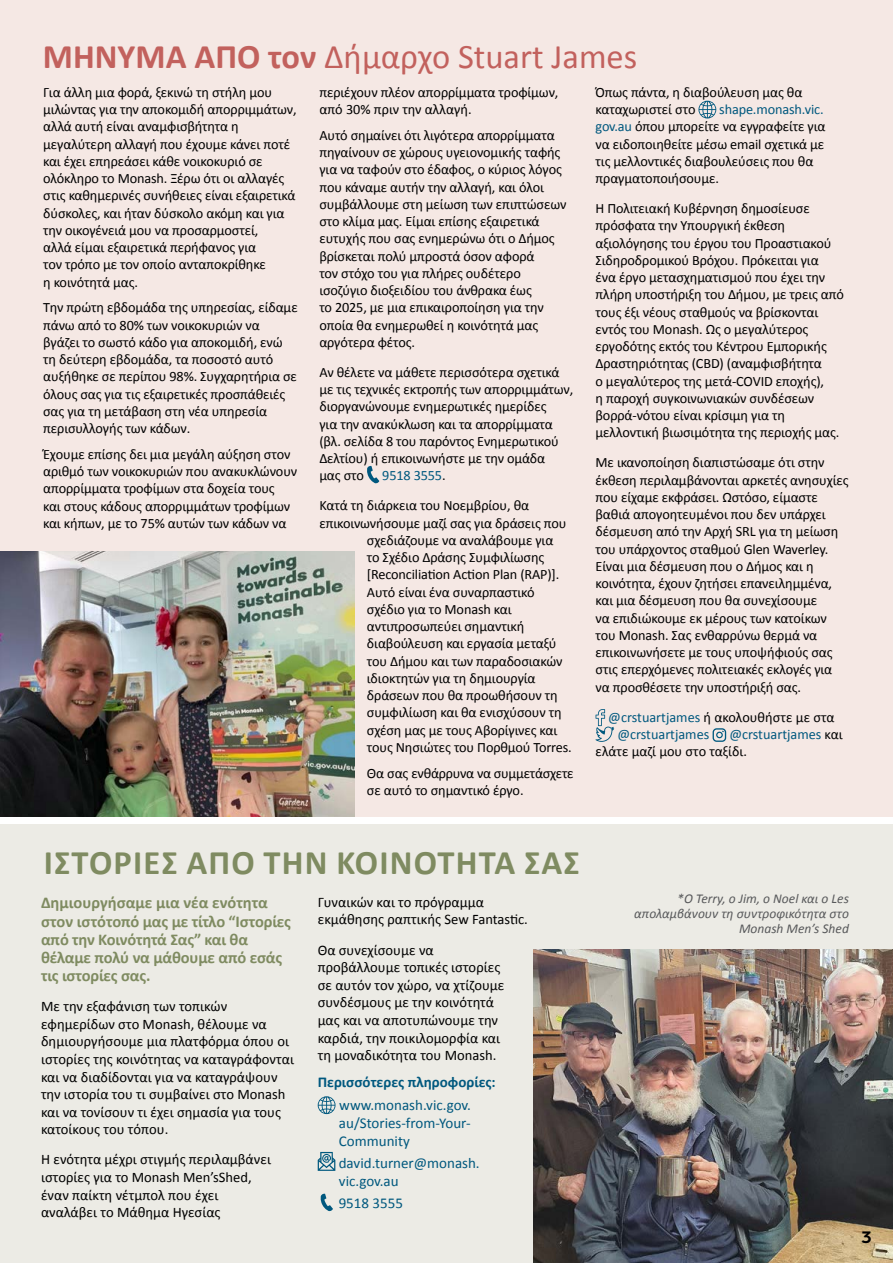
<style>
.page{position:relative;width:893px;height:1263px;background:#fff}
.page>*{position:absolute;margin:0;border:0;box-sizing:border-box;transform-origin:0 0}
.Para_1{font:34.5px "Calibri";color:#c2615d}
.t1{font:700 34.5px "Calibri";letter-spacing:.035em;color:#7f8b61}
.First_Sentence{font:700 16.5px/18.1px "Calibri";letter-spacing:-.01em;color:#7f8b61}
.t2{font:700 16.5px "Filson Pro";color:#000}
.Para_1-2{font:15px/18px "Calibri";color:#00587e;text-align:justify}
.Para_1-3{font:700 15px "Calibri";color:#00587e}
.Para_1-4{font:14.55px/17.5px "Calibri";color:#000}
.Para_1-5{font:14.25px/17.2px "Calibri";letter-spacing:-.01em;color:#000}
.Para_1-6{font:14.25px/17.2px "Calibri";color:#00587e}
.t3{font:italic 13.5px/15px "Calibri";color:#58595b;text-align:right}
.s1{font-weight:700}
.s2{color:#000}
.s3{color:#00587e}
</style>
<div class="page">
<div style="left:0;top:825px;width:893px;height:438px;background:#ecebe5"></div>
<img style="left:534px;top:949px;width:359px;height:314px">
<div style="left:0;top:0;width:893px;height:817px;background:#f5e8e4"></div>
<svg style="left:367px;top:466px;width:12px;height:18px"></svg>
<svg style="left:698px;top:101px;width:18px;height:17px"></svg>
<svg style="left:595px;top:709px;width:19px;height:33px"></svg>
<svg style="left:713px;top:728px;width:13px;height:14px"></svg>
<svg style="left:318px;top:1096px;width:17px;height:18px"></svg>
<svg style="left:318px;top:1152px;width:17px;height:19px"></svg>
<svg style="left:320px;top:1193px;width:13px;height:19px"></svg>
<img style="left:0;top:551px;width:354px;height:266px">
<p class="Para_1" style="left:43px;top:35px;width:596px"><span class="s1">ΜΗΝΥΜΑ ΑΠΟ τον</span> Δήμαρχο Stuart James</p>
<p class="Para_1-5" style="left:43px;top:83px;width:255px">Για άλλη μια φορά, ξεκινώ τη στήλη μου μιλώντας για την αποκομιδή απορριμμάτων, αλλά αυτή είναι αναμφισβήτητα η μεγαλύτερη αλλαγή που έχουμε κάνει ποτέ και έχει επηρεάσει κάθε νοικοκυριό σε ολόκληρο το Monash. Ξέρω ότι οι αλλαγές στις καθημερινές συνήθειες είναι εξαιρετικά δύσκολες, και ήταν δύσκολο ακόμη και για την οικογένειά μου να προσαρμοστεί,<br>αλλά είμαι εξαιρετικά περήφανος για<br>τον τρόπο με τον οποίο ανταποκρίθηκε<br>η κοινότητά μας.</p>
<p class="Para_1-5" style="left:43px;top:299px;width:256px">Την πρώτη εβδομάδα της υπηρεσίας, είδαμε πάνω από το 80% των νοικοκυριών να βγάζει το σωστό κάδο για αποκομιδή, ενώ τη δεύτερη εβδομάδα, τα ποσοστό αυτό αυξήθηκε σε περίπου 98%. Συγχαρητήρια σε όλους σας για τις εξαιρετικές προσπάθειές σας για τη μετάβαση στη νέα υπηρεσία περισυλλογής των κάδων.</p>
<p class="Para_1-5" style="left:43px;top:445px;width:256px">Έχουμε επίσης δει μια μεγάλη αύξηση στον αριθμό των νοικοκυριών που ανακυκλώνουν απορρίμματα τροφίμων στα δοχεία τους<br>και στους κάδους απορριμμάτων τροφίμων και κήπων, με το 75% αυτών των κάδων να</p>
<p class="Para_1-5" style="left:319px;top:83px;width:241px">περιέχουν πλέον απορρίμματα τροφίμων, από 30% πριν την αλλαγή.</p>
<p class="Para_1-5" style="left:319px;top:126px;width:249px">Αυτό σημαίνει ότι λιγότερα απορρίμματα πηγαίνουν σε χώρους υγειονομικής ταφής για να ταφούν στο έδαφος, ο κύριος λόγος που κάναμε αυτήν την αλλαγή, και όλοι συμβάλλουμε στη μείωση των επιπτώσεων στο κλίμα μας. Είμαι επίσης εξαιρετικά ευτυχής που σας ενημερώνω ότι ο Δήμος βρίσκεται πολύ μπροστά όσον αφορά<br>τον στόχο του για πλήρες ουδέτερο ισοζύγιο διοξειδίου του άνθρακα έως<br>το 2025, με μια επικαιροποίηση για την οποία θα ενημερωθεί η κοινότητά μας αργότερα φέτος.</p>
<p class="Para_1-5" style="left:319px;top:363px;width:256px">Αν θέλετε να μάθετε περισσότερα σχετικά με τις τεχνικές εκτροπής των απορριμμάτων, διοργανώνουμε ενημερωτικές ημερίδες<br>για την ανακύκλωση και τα απορρίμματα (βλ. σελίδα 8 του παρόντος Ενημερωτικού Δελτίου) ή επικοινωνήστε με την ομάδα<br>μας στο</p>
<p class="Para_1-6" style="left:382px;top:467px;width:65px">9518 3555<span class="s2">.</span></p>
<p class="Para_1-5" style="left:319px;top:497px;width:211px">Κατά τη διάρκεια του Νοεμβρίου, θα</p>
<p class="Para_1-5" style="left:319px;top:514px;width:249px">επικοινωνήσουμε μαζί σας για δράσεις που</p>
<p class="Para_1-5" style="left:367px;top:531px;width:188px">σχεδιάζουμε να αναλάβουμε για</p>
<p class="Para_1-5" style="left:367px;top:549px;width:179px">το Σχέδιο Δράσης Συμφιλίωσης</p>
<p class="Para_1-5" style="left:367px;top:566px;width:194px">[Reconciliation Action Plan (RAP)].</p>
<p class="Para_1-5" style="left:367px;top:583px;width:169px">Αυτό είναι ένα συναρπαστικό</p>
<p class="Para_1-5" style="left:367px;top:600px;width:146px">σχέδιο για το Monash και</p>
<p class="Para_1-5" style="left:367px;top:618px;width:159px">αντιπροσωπεύει σημαντική</p>
<p class="Para_1-5" style="left:367px;top:635px;width:191px">διαβούλευση και εργασία μεταξύ</p>
<p class="Para_1-5" style="left:367px;top:652px;width:197px">του Δήμου και των παραδοσιακών</p>
<p class="Para_1-5" style="left:367px;top:669px;width:170px">ιδιοκτητών για τη δημιουργία</p>
<p class="Para_1-5" style="left:367px;top:687px;width:192px">δράσεων που θα προωθήσουν τη</p>
<p class="Para_1-5" style="left:367px;top:704px;width:196px">συμφιλίωση και θα ενισχύσουν τη</p>
<p class="Para_1-5" style="left:367px;top:721px;width:192px">σχέση μας με τους Αβορίγινες και</p>
<p class="Para_1-5" style="left:367px;top:738px;width:206px">τους Νησιώτες του Πορθμού Torres.</p>
<p class="Para_1-5" style="left:367px;top:764px;width:208px">Θα σας ενθάρρυνα να συμμετάσχετε σε αυτό το σημαντικό έργο.</p>
<p class="Para_1-5" style="left:595px;top:83px;width:208px">Όπως πάντα, η διαβούλευση μας θα καταχωριστεί στο</p>
<p class="Para_1-5" style="left:595px;top:101px;width:232px;text-indent:124px"><span class="s3">shape.monash.vic. gov.au</span> όπου μπορείτε να εγγραφείτε για να ειδοποιηθείτε μέσω email σχετικά με τις μελλοντικές διαβουλεύσεις που θα πραγματοποιήσουμε.</p>
<p class="Para_1-5" style="left:595px;top:200px;width:250px">Η Πολιτειακή Κυβέρνηση δημοσίευσε πρόσφατα την Υπουργική έκθεση αξιολόγησης του έργου του Προαστιακού Σιδηροδρομικού Βρόχου. Πρόκειται για<br>ένα έργο μετασχηματισμού που έχει την πλήρη υποστήριξη του Δήμου, με τρεις από τους έξι νέους σταθμούς να βρίσκονται εντός του Monash. Ως ο μεγαλύτερος εργοδότης εκτός του Κέντρου Εμπορικής Δραστηριότητας (CBD) (αναμφισβήτητα<br>ο μεγαλύτερος της μετά-COVID εποχής),<br>η παροχή συγκοινωνιακών συνδέσεων βορρά-νότου είναι κρίσιμη για τη μελλοντική βιωσιμότητα της περιοχής μας.</p>
<p class="Para_1-5" style="left:595px;top:454px;width:255px">Με ικανοποίηση διαπιστώσαμε ότι στην έκθεση περιλαμβάνονται αρκετές ανησυχίες που είχαμε εκφράσει. Ωστόσο, είμαστε βαθιά απογοητευμένοι που δεν υπάρχει δέσμευση από την Αρχή SRL για τη μείωση του υπάρχοντος σταθμού Glen Waverley.<br>Είναι μια δέσμευση που ο Δήμος και η κοινότητα, έχουν ζητήσει επανειλημμένα, και μια δέσμευση που θα συνεχίσουμε<br>να επιδιώκουμε εκ μέρους των κατοίκων του Monash. Σας ενθαρρύνω θερμά να επικοινωνήσετε με τους υποψήφιούς σας στις επερχόμενες πολιτειακές εκλογές για να προσθέσετε την υποστήριξή σας.</p>
<p class="Para_1-6" style="left:617px;top:708px;width:219px;text-indent:-9px">@crstuartjames <span class="s2">ή ακολουθήστε με στα </span>@crstuartjames</p>
<p class="Para_1-5" style="left:595px;top:725px;width:249px;text-indent:134px"><span class="s3">@crstuartjames</span> και ελάτε μαζί μου στο ταξίδι.</p>
<h1 class="t1" style="left:44px;top:841px;width:537px">ΙΣΤΟΡΙΕΣ ΑΠΟ ΤΗΝ ΚΟΙΝΌΤΗΤΆ ΣΑΣ</h1>
<h3 class="First_Sentence" style="left:41px;top:894px;width:251px">Δημιουργήσαμε μια νέα ενότητα στον ιστότοπό μας με τίτλο “Ιστορίες από την Κοινότητά Σας” και θα θέλαμε πολύ να μάθουμε από εσάς τις ιστορίες σας.</h3>
<p class="Para_1-4" style="left:41px;top:998px;width:254px">Με την εξαφάνιση των τοπικών εφημερίδων στο Monash, θέλουμε να δημιουργήσουμε μια πλατφόρμα όπου οι ιστορίες της κοινότητας να καταγράφονται και να διαδίδονται για να καταγράψουν την ιστορία του τι συμβαίνει στο Monash και να τονίσουν τι έχει σημασία για τους κατοίκους του τόπου.</p>
<p class="Para_1-4" style="left:41px;top:1151px;width:231px">Η ενότητα μέχρι στιγμής περιλαμβάνει ιστορίες για το Monash Men’sShed, έναν παίκτη νέτμπολ που έχει αναλάβει το Μάθημα Ηγεσίας</p>
<p class="Para_1-4" style="left:318px;top:893px;width:212px">Γυναικών και το πρόγραμμα εκμάθησης ραπτικής Sew Fantastic.</p>
<p class="Para_1-4" style="left:318px;top:941px;width:188px">Θα συνεχίσουμε να προβάλλουμε τοπικές ιστορίες σε αυτόν τον χώρο, να χτίζουμε συνδέσμους με την κοινότητά μας και να αποτυπώνουμε την καρδιά, την ποικιλομορφία και τη μοναδικότητα του Monash.</p>
<p class="Para_1-3" style="left:318px;top:1073px;width:180px">Περισσότερες πληροφορίες:</p>
<p class="Para_1-2" style="left:339px;top:1096px;width:133px">www.monash.vic.gov. au/Stories-from-Your-Community</p>
<p class="Para_1-2" style="left:339px;top:1154px;width:142px">david.turner@monash. vic.gov.au</p>
<p class="Para_1-2" style="left:339px;top:1194px;width:66px">9518 3555</p>
<p class="t3" style="left:634px;top:891px;width:216px">*Ο Terry, ο Jim, ο Noel και ο Les απολαμβάνουν τη συντροφικότητα στο<br>Monash Men’s Shed</p>
<p class="t2" style="left:861px;top:1226px;width:12px">3</p>
</div>
